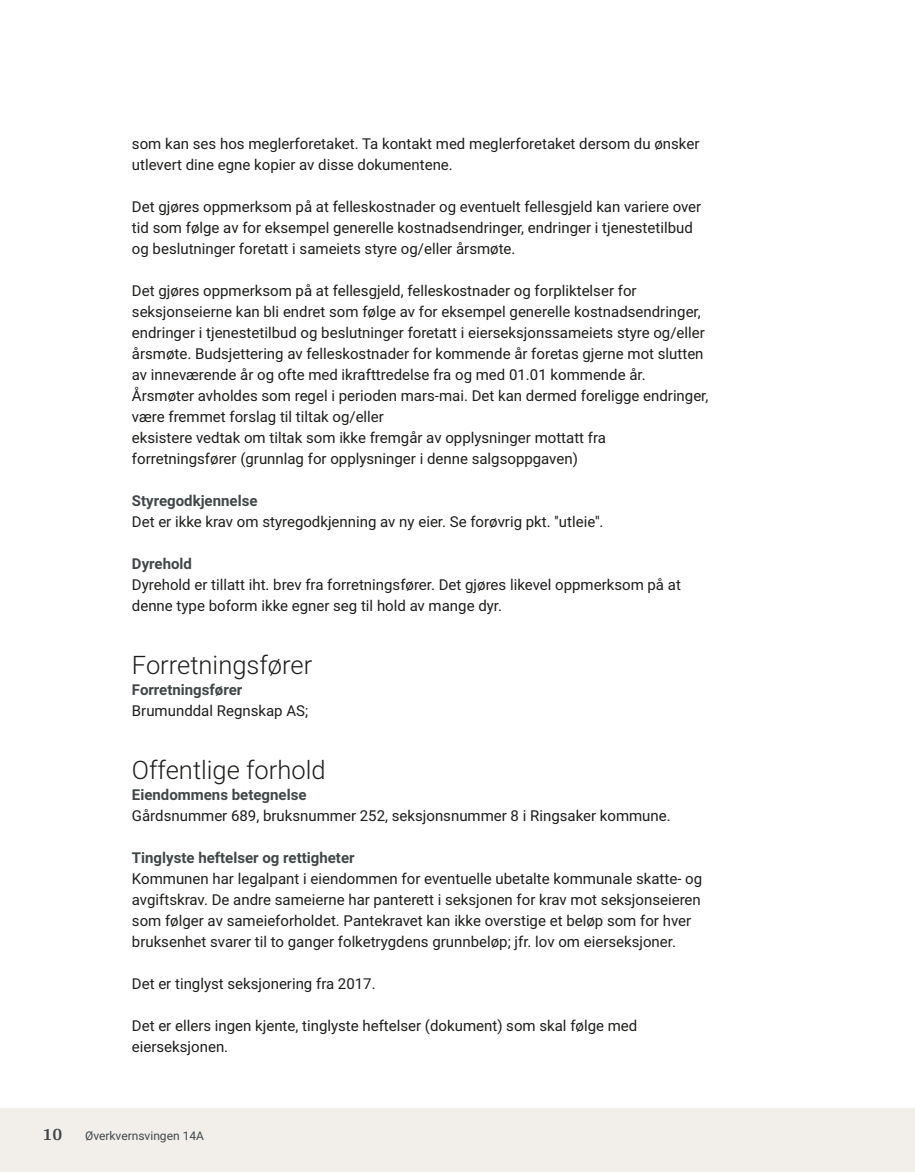
<style>
.page{position:relative;width:915px;height:1172px;background:#fff}
.page>*{position:absolute;margin:0;border:0;box-sizing:border-box;transform-origin:0 0}
.t1{font:300 25.5px "Roboto Vitec";color:#1d1d1b}
.t2{font:700 18px "Arya";color:#414749}
.t3{font:15px/21px "Roboto Vitec";color:#1d1d1b}
.t4{font:700 15px "Roboto Vitec";color:#414749}
.t5{font:12px "Roboto Vitec";color:#414749}
</style>
<div class="page">
<div style="left:0;top:1108px;width:914px;height:64px;background:#f2eeea"></div>
<p class="t3" style="left:132px;top:132px;width:568px">som kan ses hos meglerforetaket. Ta kontakt med meglerforetaket dersom du ønsker utlevert dine egne kopier av disse dokumentene.</p>
<p class="t3" style="left:132px;top:195px;width:570px">Det gjøres oppmerksom på at felleskostnader og eventuelt fellesgjeld kan variere over tid som følge av for eksempel generelle kostnadsendringer, endringer i tjenestetilbud og beslutninger foretatt i sameiets styre og/ eller årsmøte.</p>
<p class="t3" style="left:132px;top:279px;width:577px">Det gjøres oppmerksom på at fellesgjeld, felleskostnader og forpliktelser for seksjonseierne kan bli endret som følge av for eksempel generelle kostnadsendringer, endringer i tjenestetilbud og beslutninger foretatt i eierseksjonssameiets styre og/ eller årsmøte. Budsjettering av felleskostnader for kommende år foretas gjerne mot slutten av inneværende år og ofte med ikrafttredelse fra og med 01.01 kommende år.<br>Årsmøter avholdes som regel i perioden mars‑mai. Det kan dermed foreligge endringer, være fremmet forslag til tiltak og/ eller<br>eksistere vedtak om tiltak som ikke fremgår av opplysninger mottatt fra forretningsfører (grunnlag for opplysninger i denne salgsoppgaven)</p>
<p class="t4" style="left:132px;top:490px;width:127px">Styregodkjennelse</p>
<p class="t3" style="left:132px;top:510px;width:473px">Det er ikke krav om styregodkjenning av ny eier. Se forøvrig pkt. ''utleie''.</p>
<p class="t4" style="left:132px;top:553px;width:62px">Dyrehold</p>
<p class="t3" style="left:132px;top:573px;width:550px">Dyrehold er tillatt iht. brev fra forretningsfører. Det gjøres likevel oppmerksom på at denne type boform ikke egner seg til hold av mange dyr.</p>
<h1 class="t1" style="left:132px;top:647px;width:182px">Forretningsfører</h1>
<p class="t4" style="left:132px;top:679px;width:112px">Forretningsfører</p>
<p class="t3" style="left:132px;top:699px;width:178px">Brumunddal Regnskap AS;</p>
<h1 class="t1" style="left:132px;top:752px;width:195px">Offentlige forhold</h1>
<p class="t4" style="left:132px;top:784px;width:176px">Eiendommens betegnelse</p>
<p class="t3" style="left:132px;top:804px;width:540px">Gårdsnummer 689, bruksnummer 252, seksjonsnummer 8 i Ringsaker kommune.</p>
<p class="t4" style="left:132px;top:847px;width:224px">Tinglyste heftelser og rettigheter</p>
<p class="t3" style="left:132px;top:867px;width:571px">Kommunen har legalpant i eiendommen for eventuelle ubetalte kommunale skatte‑ og avgiftskrav. De andre sameierne har panterett i seksjonen for krav mot seksjonseieren som følger av sameieforholdet. Pantekravet kan ikke overstige et beløp som for hver bruksenhet svarer til to ganger folketrygdens grunnbeløp; jfr. lov om eierseksjoner.</p>
<p class="t3" style="left:132px;top:972px;width:245px">Det er tinglyst seksjonering fra 2017.</p>
<p class="t3" style="left:132px;top:1014px;width:507px">Det er ellers ingen kjente, tinglyste heftelser (dokument) som skal følge med eierseksjonen.</p>
<p class="t2" style="left:43px;top:1123px;width:21px">10</p>
<p class="t5" style="left:85px;top:1127px;width:120px">Øverkvernsvingen 14A</p>
</div>
